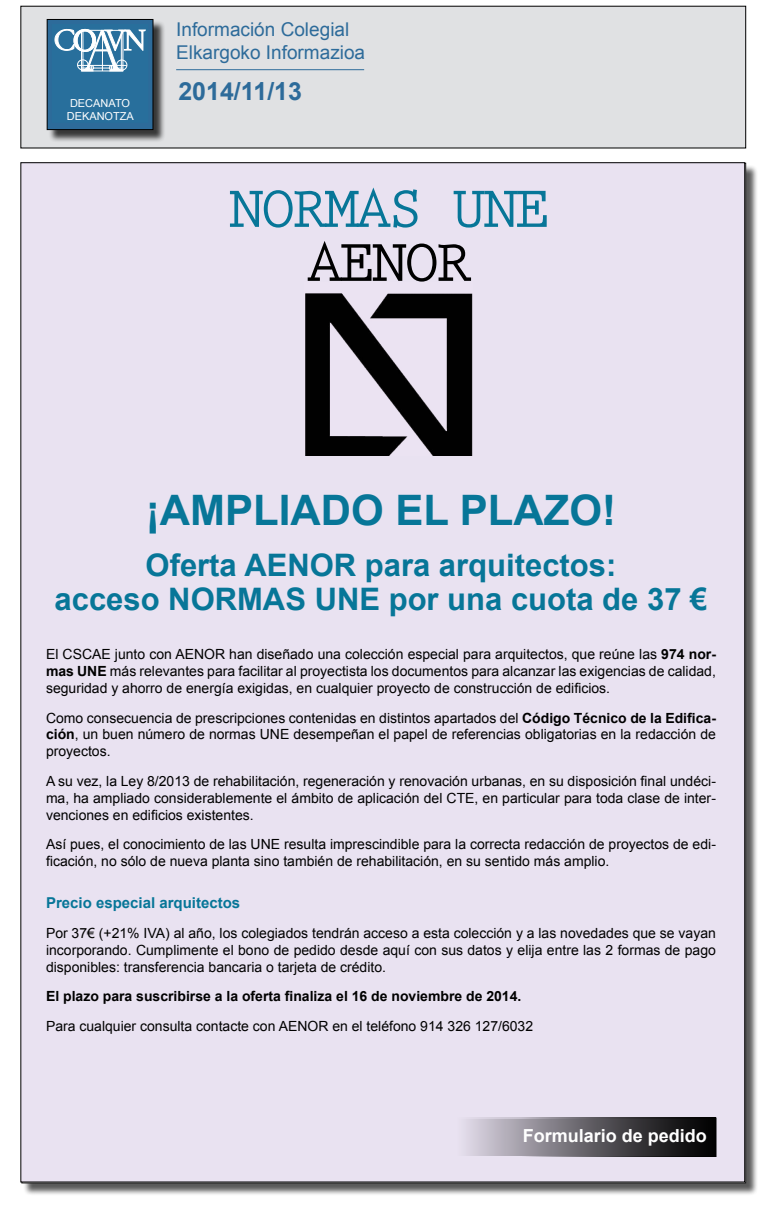
<style>
.page{position:relative;width:770px;height:1205px;background:#fff}
.page>*{position:absolute;margin:0;border:0;box-sizing:border-box;transform-origin:0 0}
.t1{font:700 61px "Prestige Elite Std";letter-spacing:-.07em;color:#000}
.t2{font:700 60px "Prestige Elite Std";letter-spacing:-.07em;color:#077698}
.t3{font:700 42px "Arial";color:#077698}
.t4{font:700 31px "Arial";color:#077698}
.t5{font:700 25px "Arial";color:#2d6b9a}
.t6{font:19px "Arial";color:#2d6b9a}
.t7{font:700 18px "Arial";color:#fff}
.t8{font:700 15px "Arial";color:#077698}
.t9{font:14px/16.8px "Arial";color:#000;text-align:justify}
.t10{font:700 14px "Arial";color:#000}
.t11{font:11px "Arial";color:#fff}
.s1{font-weight:700}
</style>
<div class="page">
<div style="left:23px;top:164px;width:736px;height:1032px;background:#000;opacity:.75"></div>
<div style="left:21px;top:6px;width:725px;height:142px;background:#e0e1e3"></div>
<div style="left:48px;top:20px;width:118px;height:123px;background:#000;opacity:.75"></div>
<div style="left:47px;top:19px;width:106px;height:111px;background:#2d6b9a"></div>
<div style="left:52px;top:25px;width:96px;height:97px;background:#286f9c"></div>
<svg style="left:55px;top:29px;width:91px;height:42px"></svg>
<hr style="left:82px;top:71px;width:41px;height:1px;background:#fff">
<hr style="left:78px;top:65px;width:49px;height:1px;background:#fff">
<hr style="left:121px;top:31px;width:1px;height:40px;background:#fff">
<hr style="left:83px;top:30px;width:1px;height:41px;background:#fff">
<div style="left:47px;top:19px;width:106px;height:111px;border:1px solid #000"></div>
<hr style="left:176px;top:69px;width:188px;height:1px;background:#2d6b9a">
<div style="left:21px;top:163px;width:724px;height:1019px;background:#e9e2f1"></div>
<img style="left:305px;top:293px;width:168px;height:163px">
<div style="left:456px;top:1118px;width:260px;height:38px;background:linear-gradient(to right,#e0dae8,#000)"></div>
<div style="left:456px;top:1117px;width:260px;height:40px;border:1px solid #fff"></div>
<p class="t11" style="left:70px;top:96px;width:62px">DECANATO</p>
<p class="t11" style="left:67px;top:109px;width:69px">DEKANOTZA</p>
<p class="t6" style="left:176px;top:17px;width:175px">Información Colegial</p>
<p class="t6" style="left:176px;top:40px;width:191px">Elkargoko Informazioa</p>
<p class="t5" style="left:178px;top:74px;width:125px">2014/11/13</p>
<p class="t2" style="left:228px;top:176px;width:324px">NORMAS UNE</p>
<p class="t1" style="left:307px;top:229px;width:167px">AENOR</p>
<p class="t3" style="left:146px;top:482px;width:472px">¡AMPLIADO EL PLAZO!</p>
<p class="t4" style="left:146px;top:544px;width:472px">Oferta AENOR para arquitectos:</p>
<p class="t4" style="left:55px;top:578px;width:654px">acceso NORMAS UNE por una cuota de 37 €</p>
<p class="t9" style="left:46px;top:646px;width:671px">El CSCAE junto con AENOR han diseñado una colección especial para arquitectos, que reúne las <span class="s1">974 nor&shy;mas UNE</span> más relevantes para facilitar al proyectista los documentos para alcanzar las exigencias de calidad, seguridad y ahorro de energía exigidas, en cualquier proyecto de construcción de edificios.</p>
<p class="t9" style="left:46px;top:709px;width:671px">Como consecuencia de prescripciones contenidas en distintos apartados del <span class="s1">Código Técnico de la Edifica&shy;ción</span>, un buen número de normas UNE desempeñan el papel de referencias obligatorias en la redacción de proyectos.</p>
<p class="t9" style="left:46px;top:773px;width:671px">A su vez, la Ley 8/2013 de rehabilitación, regeneración y renovación urbanas, en su disposición final undéci&shy;ma, ha ampliado considerablemente el ámbito de aplicación del CTE, en particular para toda clase de inter&shy;venciones en edificios existentes.</p>
<p class="t9" style="left:46px;top:836px;width:671px">Así pues, el conocimiento de las UNE resulta imprescindible para la correcta redacción de proyectos de edi&shy;ficación, no sólo de nueva planta sino también de rehabilitación, en su sentido más amplio.</p>
<p class="t8" style="left:46px;top:893px;width:196px">Precio especial arquitectos</p>
<p class="t9" style="left:46px;top:925px;width:671px">Por 37€ (+21% IVA) al año, los colegiados tendrán acceso a esta colección y a las novedades que se vayan incorporando. Cumplimente el bono de pedido desde aquí con sus datos y elija entre las 2 formas de pago disponibles: transferencia bancaria o tarjeta de crédito.</p>
<p class="t10" style="left:46px;top:987px;width:477px">El plazo para suscribirse a la oferta finaliza el 16 de noviembre de 2014.</p>
<p class="t9" style="left:46px;top:1018px;width:489px">Para cualquier consulta contacte con AENOR en el teléfono 914 326 127/6032</p>
<p class="t7" style="left:523px;top:1124px;width:186px">Formulario de pedido</p>
</div>
